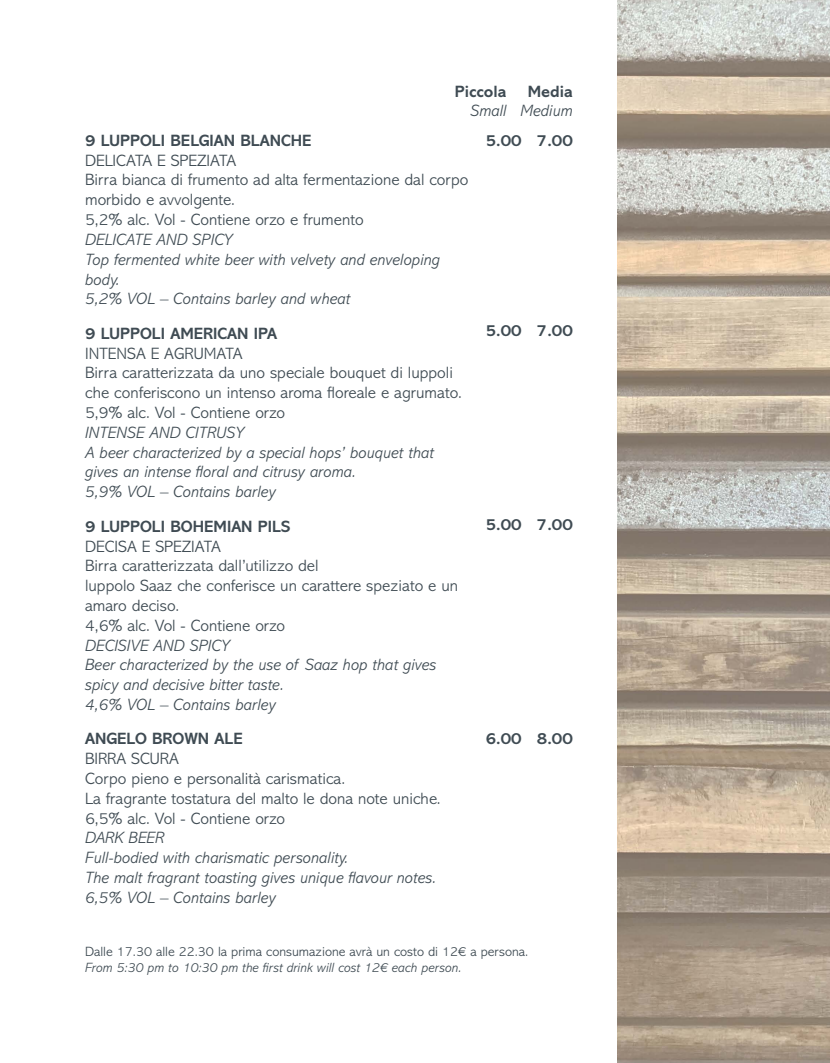
<style>
.page{position:relative;width:830px;height:1063px;background:#fff}
.page>*{position:absolute;margin:0;border:0;box-sizing:border-box;transform-origin:0 0}
.t1{font:300 16.5px/19.8px "Abadi MT Std";color:#3f4b53}
.t2{font:italic 300 16.5px/19.8px "Abadi MT Std";color:#3f4b53}
.t3{font:700 16.5px "Abadi MT Std";color:#3f4b53}
.t4{font:300 13.5px "Abadi MT Std";color:#3f4b53}
.t5{font:italic 300 13.5px "Abadi MT Std";color:#3f4b53}
</style>
<div class="page">
<img style="left:617px;top:0;width:212px;height:1063px">
<p class="t3" style="left:454px;top:82px;width:53px">Piccola</p>
<p class="t2" style="left:470px;top:101px;width:38px">Small</p>
<p class="t3" style="left:485px;top:131px;width:37px">5.00</p>
<p class="t3" style="left:527px;top:82px;width:47px">Media</p>
<p class="t2" style="left:520px;top:101px;width:54px">Medium</p>
<p class="t3" style="left:85px;top:131px;width:228px">9 LUPPOLI BELGIAN BLANCHE</p>
<p class="t1" style="left:85px;top:151px;width:385px">DELICATA E SPEZIATA<br>Birra bianca di frumento ad alta fermentazione dal corpo morbido e avvolgente.<br>5,2% alc. Vol - Contiene orzo e frumento</p>
<p class="t2" style="left:85px;top:230px;width:356px">DELICATE AND SPICY<br>Top fermented white beer with velvety and enveloping body.<br>5,2% VOL – Contains barley and wheat</p>
<p class="t3" style="left:85px;top:324px;width:193px">9 LUPPOLI AMERICAN IPA</p>
<p class="t1" style="left:85px;top:344px;width:378px">INTENSA E AGRUMATA<br>Birra caratterizzata da uno speciale bouquet di luppoli che conferiscono un intenso aroma floreale e agrumato.<br>5,9% alc. Vol - Contiene orzo</p>
<p class="t2" style="left:85px;top:423px;width:350px">INTENSE AND CITRUSY<br>A beer characterized by a special hops’ bouquet that gives an intense floral and citrusy aroma.<br>5,9% VOL – Contains barley</p>
<p class="t3" style="left:85px;top:517px;width:207px">9 LUPPOLI BOHEMIAN PILS</p>
<p class="t1" style="left:85px;top:536px;width:374px">DECISA E SPEZIATA<br>Birra caratterizzata dall’utilizzo del<br>luppolo Saaz che conferisce un carattere speziato e un amaro deciso.<br>4,6% alc. Vol - Contiene orzo</p>
<p class="t2" style="left:85px;top:636px;width:353px">DECISIVE AND SPICY<br>Beer characterized by the use of Saaz hop that gives spicy and decisive bitter taste.<br>4,6% VOL – Contains barley</p>
<p class="t3" style="left:85px;top:729px;width:159px">ANGELO BROWN ALE</p>
<p class="t1" style="left:85px;top:749px;width:357px">BIRRA SCURA<br>Corpo pieno e personalità carismatica.<br>La fragrante tostatura del malto le dona note uniche.<br>6,5% alc. Vol - Contiene orzo</p>
<p class="t2" style="left:85px;top:828px;width:352px">DARK BEER<br>Full-bodied with charismatic personality.<br>The malt fragrant toasting gives unique flavour notes.<br>6,5% VOL – Contains barley</p>
<p class="t3" style="left:536px;top:131px;width:37px">7.00</p>
<p class="t3" style="left:536px;top:321px;width:37px">7.00</p>
<p class="t3" style="left:485px;top:321px;width:37px">5.00</p>
<p class="t3" style="left:536px;top:515px;width:37px">7.00</p>
<p class="t3" style="left:485px;top:515px;width:37px">5.00</p>
<p class="t3" style="left:536px;top:729px;width:37px">8.00</p>
<p class="t3" style="left:485px;top:729px;width:37px">6.00</p>
<p class="t4" style="left:85px;top:944px;width:444px">Dalle 17.30 alle 22.30 la prima consumazione avrà un costo di 12€ a persona.</p>
<p class="t5" style="left:85px;top:961px;width:378px">From 5:30 pm to 10:30 pm the first drink will cost 12€ each person.</p>
</div>
